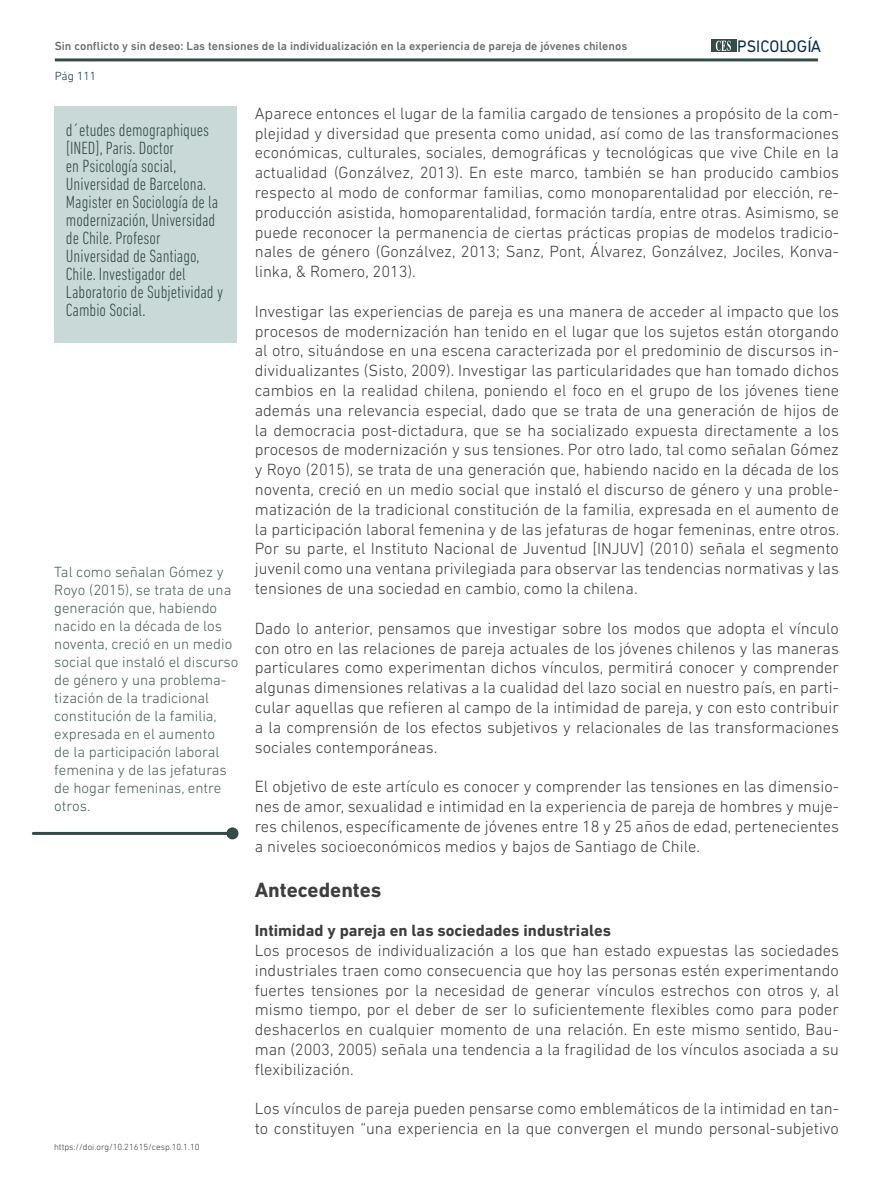
<style>
.page{position:relative;width:893px;height:1191px;background:#fff}
.page>*{position:absolute;margin:0;border:0;box-sizing:border-box;transform-origin:0 0}
.Subtítulo{font:700 21px "DIN Next LT Pro";color:#3e3e3f}
.t1{font:300 condensed 18px/18px "DIN Next LT Pro";color:#354b47}
.t2{font:16.95px "DIN Next LT Pro";color:#092f4f;scale:.94 1}
.Body{font:300 16.5px/19.8px "DIN Next LT Pro";color:#3e3e3f;text-align:justify}
.Body-2{font:700 16.5px "DIN Next LT Pro";color:#3e3e3f}
.Body-3{font:300 15px/18px "DIN Next LT Pro";color:#495d5a}
.t3{font:500 12px "DIN Next LT Pro";color:#6c6d70}
.t4{font:300 12px "DIN Next LT Pro";color:#092f4f}
.t5{font:300 9px "DIN Next LT Pro";color:#3e3e3f}
</style>
<div class="page">
<hr style="left:55px;top:58px;width:763px;height:3px;background:#354b47">
<div style="left:711px;top:39px;width:26px;height:13px;background:#354b47"></div>
<svg style="left:716px;top:41px;width:15px;height:10px"></svg>
<hr style="left:33px;top:832px;width:199px;height:3px;background:#354b47">
<div style="left:226px;top:827px;width:12px;height:12px;background:#354b47;border-radius:50%"></div>
<div style="left:54px;top:106px;width:183px;height:236px;background:#c9d9d7"></div>
<p class="t3" style="left:55px;top:39px;width:574px">Sin conflicto y sin deseo: Las tensiones de la individualización en la experiencia de pareja de jóvenes chilenos</p>
<p class="t4" style="left:55px;top:69px;width:43px">Pág 111</p>
<p class="t2" style="left:737px;top:36px;width:91px">PSICOLOGÍA</p>
<p class="t1" style="left:66px;top:120px;width:145px">d´etudes demographiques [INED], Paris. Doctor<br>en Psicología social,<br>Universidad de Barcelona.</p>
<p class="t1" style="left:66px;top:192px;width:159px">Magister en Sociología de la modernización, Universidad de Chile. Profesor<br>Universidad de Santiago,<br>Chile. Investigador del<br>Laboratorio de Subjetividad y<br>Cambio Social.</p>
<p class="Body-3" style="left:54px;top:563px;width:186px">Tal como señalan Gómez y<br>Royo (2015), se trata de una generación que, habiendo nacido en la década de los noventa, creció en un medio social que instaló el discurso de género y una problema&shy;tización de la tradicional constitución de la familia, expresada en el aumento<br>de la participación laboral femenina y de las jefaturas de hogar femeninas, entre otros.</p>
<p class="t5" style="left:54px;top:1141px;width:147px">https://doi.org/10.21615/cesp.10.1.10</p>
<p class="Body" style="left:255px;top:103px;width:586px">Aparece entonces el lugar de la familia cargado de tensiones a propósito de la com&shy;plejidad y diversidad que presenta como unidad, así como de las transformaciones económicas, culturales, sociales, demográficas y tecnológicas que vive Chile en la actualidad (Gonzálvez, 2013). En este marco, también se han producido cambios respecto al modo de conformar familias, como monoparentalidad por elección, re&shy;producción asistida, homoparentalidad, formación tardía, entre otras. Asimismo, se puede reconocer la permanencia de ciertas prácticas propias de modelos tradicio&shy;nales de género (Gonzálvez, 2013; Sanz, Pont, Álvarez, Gonzálvez, Jociles, Konva&shy;linka, &amp; Romero, 2013).</p>
<p class="Body" style="left:255px;top:301px;width:586px">Investigar las experiencias de pareja es una manera de acceder al impacto que los procesos de modernización han tenido en el lugar que los sujetos están otorgando al otro, situándose en una escena caracterizada por el predominio de discursos in&shy;dividualizantes (Sisto, 2009). Investigar las particularidades que han tomado dichos cambios en la realidad chilena, poniendo el foco en el grupo de los jóvenes tiene además una relevancia especial, dado que se trata de una generación de hijos de la democracia post-dictadura, que se ha socializado expuesta directamente a los procesos de modernización y sus tensiones. Por otro lado, tal como señalan Gómez y Royo (2015), se trata de una generación que, habiendo nacido en la década de los noventa, creció en un medio social que instaló el discurso de género y una proble&shy;matización de la tradicional constitución de la familia, expresada en el aumento de la participación laboral femenina y de las jefaturas de hogar femeninas, entre otros.<br>Por su parte, el Instituto Nacional de Juventud [INJUV] (2010) señala el segmento juvenil como una ventana privilegiada para observar las tendencias normativas y las tensiones de una sociedad en cambio, como la chilena.</p>
<p class="Body" style="left:255px;top:618px;width:586px">Dado lo anterior, pensamos que investigar sobre los modos que adopta el vínculo con otro en las relaciones de pareja actuales de los jóvenes chilenos y las maneras particulares como experimentan dichos vínculos, permitirá conocer y comprender algunas dimensiones relativas a la cualidad del lazo social en nuestro país, en parti&shy;cular aquellas que refieren al campo de la intimidad de pareja, y con esto contribuir a la comprensión de los efectos subjetivos y relacionales de las transformaciones sociales contemporáneas.</p>
<p class="Body" style="left:255px;top:776px;width:586px">El objetivo de este artículo es conocer y comprender las tensiones en las dimensio&shy;nes de amor, sexualidad e intimidad en la experiencia de pareja de hombres y muje&shy;res chilenos, específicamente de jóvenes entre 18 y 25 años de edad, pertenecientes a niveles socioeconómicos medios y bajos de Santiago de Chile.</p>
<p class="Subtítulo" style="left:255px;top:877px;width:128px">Antecedentes</p>
<p class="Body-2" style="left:255px;top:921px;width:358px">Intimidad y pareja en las sociedades industriales</p>
<p class="Body" style="left:255px;top:940px;width:586px">Los procesos de individualización a los que han estado expuestas las sociedades industriales traen como consecuencia que hoy las personas estén experimentando fuertes tensiones por la necesidad de generar vínculos estrechos con otros y, al mismo tiempo, por el deber de ser lo suficientemente flexibles como para poder deshacerlos en cualquier momento de una relación. En este mismo sentido, Bau&shy;man (2003, 2005) señala una tendencia a la fragilidad de los vínculos asociada a su flexibilización.</p>
<p class="Body" style="left:255px;top:1098px;width:586px">Los vínculos de pareja pueden pensarse como emblemáticos de la intimidad en tan&shy;to constituyen “una experiencia en la que convergen el mundo personal-subjetivo</p>
</div>
